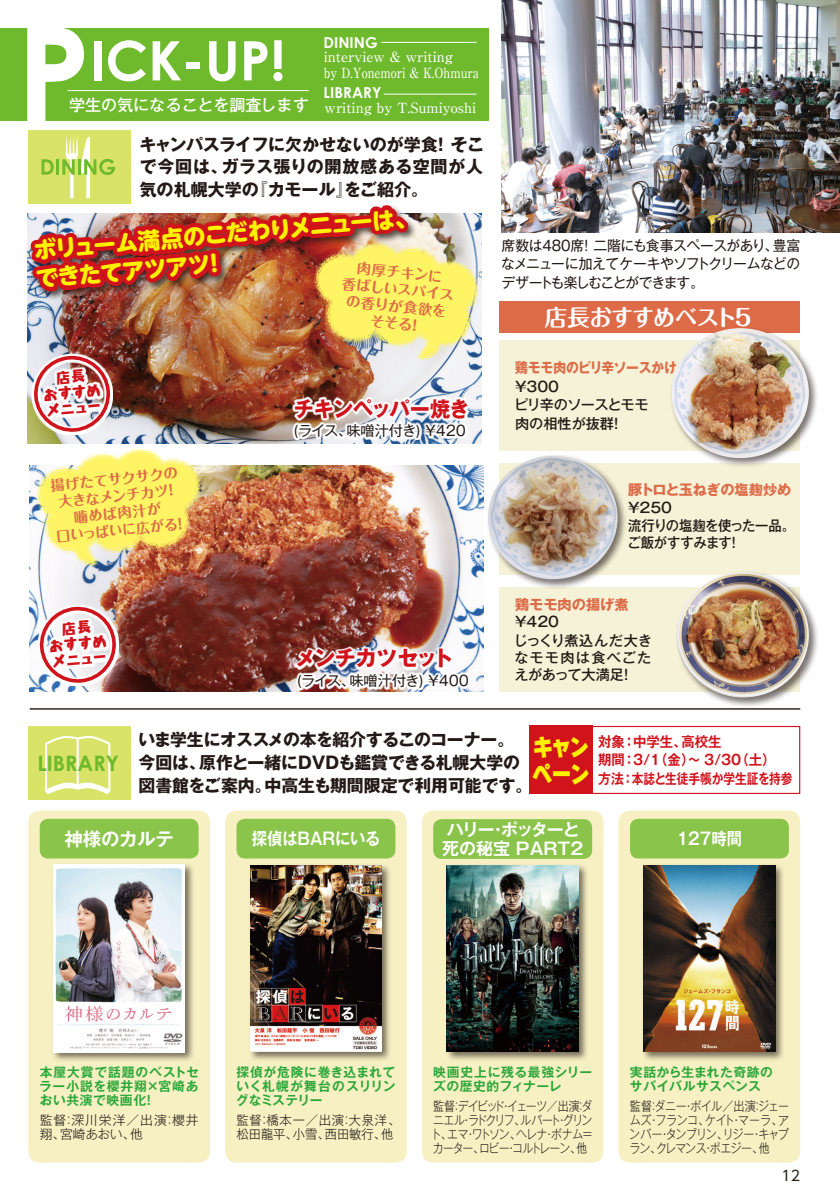
<style>
.page{position:relative;width:840px;height:1191px;background:#fff}
.page>*{position:absolute;margin:0;border:0;box-sizing:border-box;transform-origin:0 0}
.t1{font:700 132.8px "Century Gothic";color:#fff}
.t2{font:700 54.6px "Century Gothic";color:#fff}
.t3{font:900 23px/27px "Wanpaku GN Std";letter-spacing:-.06em;color:#fff100;scale:.85 1}
.t4{font:800 22.6px/28.4px "UD Shin M Go Pro";color:#fff100}
.t5{font:700 22.6px "Maru Fo Pro";letter-spacing:-.055em;color:#fff}
.t6{font:700 21.4px "Century Gothic";color:#6fba2c}
.t7{font:700 21.2px "Gothic MB101 Pro";letter-spacing:-.03em;color:#d1131c;scale:.95 1}
.t8{font:700 21.2px "Gothic MB101 Pro";letter-spacing:-.03em;color:#d1131c}
.t9{font:700 18.4px "Gothic MB101 Pro De";color:#fff}
.t10{font:700 17px/22.6px "Gothic MB101 Pro";color:#231916}
.t11{font:700 17px/18.4px "Gothic MB101 Pro De";color:#fff}
.t12{font:700 17px "Gothic MB101 Pro De";color:#fff;scale:.9 1}
.t13{font:500 16px "Gothic MB101 Pro";color:#fff}
.t14{font:700 15px "Century Gothic";color:#fff}
.t15{font:14.8px/15.6px "Kurokane Std EB";color:#d1131c;text-align:center}
.t16{font:14.2px/18.4px "Gothic MB101 Pro";letter-spacing:-.065em;color:#231916;text-align:justify}
.t17{font:500 14.2px/18.4px "Gothic MB101 Pro";letter-spacing:-.01em;color:#231916}
.t18{font:700 14.2px/17px "Maru Fo Pro";color:#dd6b48;text-align:center}
.t19{font:500 14.2px/18.4px "Gothic MB101 Pro";letter-spacing:-.045em;color:#231916}
.t20{font:700 14.2px/17px "Gothic MB101 Pro";color:#dd6b48}
.t21{font:500 14.2px "Gothic MB101 Pro";letter-spacing:-.01em;color:#231916;scale:.94 1}
.t22{font:14.2px "UD Shin Go Pro";color:#231916}
.t23{font:700 14px/18.4px "Gothic MB101 Pro De";color:#d1131c;scale:.95 1}
.t24{font:500 14px "Ryumin Pro";color:#fff}
.t25{font:500 14px "Ryumin Pro";color:#fff;scale:.85 1}
.t26{font:700 12.8px/14.2px "Gothic MB101 Pro De";letter-spacing:.05em;color:#2ba839;text-align:justify}
.t27{font:300 12.8px/14.2px "Gothic MB101 Pro";letter-spacing:-.04em;color:#231916;text-align:justify;scale:.85 1}
.t28{font:300 12.8px/14.2px "Gothic MB101 Pro";letter-spacing:-.04em;color:#231916;text-align:justify;scale:.86 1}
.t29{font:300 12.8px/14.2px "Gothic MB101 Pro";color:#231916;scale:.96 1}
.t30{font:300 12.8px/14.2px "Gothic MB101 Pro";letter-spacing:.07em;color:#231916}
.t31{font:700 12.8px/14.2px "Gothic MB101 Pro De";letter-spacing:.03em;color:#2ba839}
.s1{font-weight:700;color:#dd6b48}
.s2{font-weight:500;color:#231916}
</style>
<div class="page">
<div style="left:499px;top:302px;width:300px;height:31px;background:#dd6b48"></div>
<img style="left:30px;top:465px;width:453px;height:227px">
<div style="left:499px;top:340px;width:300px;height:111px;background:#f6f2d7"></div>
<div style="left:499px;top:587px;width:300px;height:105px;background:#f6f2d7"></div>
<div style="left:499px;top:463px;width:300px;height:111px;background:#f6f2d7"></div>
<div style="left:541px;top:726px;width:258px;height:68px;background:#fff;border:1px solid #d1131c"></div>
<div style="left:529px;top:726px;width:63px;height:68px;background:#d1131c"></div>
<img style="left:501px;top:0;width:338px;height:232px">
<hr style="left:30px;top:708px;width:769px;height:1px;background:#231916">
<div style="left:674px;top:570px;width:144px;height:137px;background:#231916;opacity:.6"></div>
<img style="left:676px;top:572px;width:132px;height:125px">
<div style="left:669px;top:326px;width:149px;height:142px;background:#231916;opacity:.6"></div>
<img style="left:671px;top:328px;width:137px;height:130px">
<svg style="left:37px;top:604px;width:81px;height:81px"></svg>
<svg style="left:40px;top:607px;width:76px;height:77px"></svg>
<img style="left:294px;top:646px;width:176px;height:43px">
<div style="left:485px;top:453px;width:142px;height:136px;background:#231916;opacity:.6"></div>
<img style="left:488px;top:456px;width:129px;height:123px">
<div style="left:28px;top:726px;width:103px;height:73px;background:#d9e367"></div>
<svg style="left:45px;top:736px;width:65px;height:58px"></svg>
<div style="left:28px;top:810px;width:182px;height:352px;background:#f7f0c3;border-radius:11px"></div>
<div style="left:51px;top:862px;width:144px;height:200px;background:#231916;opacity:.6"></div>
<img style="left:54px;top:864px;width:131px;height:188px">
<div style="left:40px;top:819px;width:158px;height:39px;background:#8ac44a;border-radius:9px"></div>
<div style="left:225px;top:810px;width:181px;height:352px;background:#f7f0c3;border-radius:11px"></div>
<div style="left:248px;top:863px;width:143px;height:199px;background:#231916;opacity:.6"></div>
<img style="left:250px;top:865px;width:131px;height:186px">
<div style="left:236px;top:819px;width:159px;height:39px;background:#8ac44a;border-radius:9px"></div>
<div style="left:618px;top:810px;width:181px;height:352px;background:#f7f0c3;border-radius:11px"></div>
<div style="left:641px;top:863px;width:144px;height:199px;background:#231916;opacity:.6"></div>
<img style="left:643px;top:865px;width:131px;height:186px">
<div style="left:629px;top:819px;width:159px;height:39px;background:#8ac44a;border-radius:9px"></div>
<div style="left:421px;top:810px;width:182px;height:352px;background:#f7f0c3;border-radius:11px"></div>
<div style="left:444px;top:863px;width:143px;height:199px;background:#231916;opacity:.6"></div>
<img style="left:446px;top:865px;width:132px;height:186px">
<div style="left:433px;top:819px;width:158px;height:40px;background:#8ac44a;border-radius:9px"></div>
<div style="left:0;top:28px;width:488px;height:92px;background:#6fba2c"></div>
<svg style="left:34px;top:561px;width:166px;height:4px"></svg>
<img style="left:24px;top:41px;width:452px;height:520px">
<p class="t1" style="left:16px;top:-9px;width:76px">P</p>
<p class="t14" style="left:323px;top:33px;width:56px">DINING</p>
<p class="t2" style="left:90px;top:26px;width:197px">ICK-UP!</p>
<p class="t24" style="left:323px;top:46px;width:131px">interview &amp; writing</p>
<p class="t25" style="left:323px;top:62px;width:184px">by D.Yonemori &amp; K.Ohmura</p>
<p class="t14" style="left:323px;top:84px;width:59px">LIBRARY</p>
<p class="t13" style="left:69px;top:92px;width:241px">学生の気になることを調査します</p>
<p class="t24" style="left:324px;top:96px;width:153px">writing by T.Sumiyoshi</p>
<p class="t10" style="left:139px;top:131px;width:346px;text-align:justify">キャンパスライフに欠かせないのが学食! そこで今回は、ガラス張りの開放感ある空間が人気の札幌大学の『カモール』をご紹介。</p>
<p class="t4" style="left:32px;top:235px;width:386px;rotate:-5deg">ボリューム満点のこだわりメニューは、できたてアツアツ！</p>
<p class="t18" style="left:345px;top:256px;width:114px;rotate:6deg">肉厚チキンに<br>香ばしいスパイスの香りが食欲をそそる！</p>
<p class="t15" style="left:41px;top:371px;width:60px;rotate:-5deg">店長<br>おすすめメニュー</p>
<p class="t18" style="left:50px;top:476px;width:133px;rotate:-6deg">揚げたてサクサクの大きなメンチカツ！噛めば肉汁が<br>口いっぱいに広がる！</p>
<p class="t15" style="left:47px;top:622px;width:60px;rotate:-5deg">店長<br>おすすめメニュー</p>
<p class="t7" style="left:294px;top:391px;width:186px">チキンペッパー焼き</p>
<p class="t16" style="left:294px;top:419px;width:175px">(ライス、味噌汁付き) ￥４２０</p>
<p class="t8" style="left:295px;top:640px;width:160px">メンチカツセット</p>
<p class="t16" style="left:297px;top:669px;width:175px">(ライス、味噌汁付き) ￥４００</p>
<p class="t16" style="left:501px;top:234px;width:300px">席数は480席！二階にも食事スペースがあり、豊富なメニューに加えてケーキやソフトクリームなどのデザートも楽しむことができます。</p>
<p class="t5" style="left:544px;top:299px;width:208px">店長おすすめベスト5</p>
<p class="t17" style="left:513px;top:357px;width:164px"><span class="s1">鶏モモ肉のピリ辛ソースかけ</span>￥３００<br>ピリ辛のソースとモモ<br>肉の相性が抜群！</p>
<p class="t19" style="left:626px;top:478px;width:170px"><span class="s1">豚トロと玉ねぎの塩麹炒め</span>￥２５０<br>流行りの塩麹を使った一品。</p>
<p class="t21" style="left:627px;top:531px;width:122px">ご飯がすすみます！</p>
<p class="t20" style="left:513px;top:594px;width:116px">鶏モモ肉の揚げ煮<span class="s2">￥４２０</span></p>
<p class="t17" style="left:513px;top:630px;width:140px;line-height:17px;text-align:justify">じっくり煮込んだ大きなモモ肉は食べごたえがあって大満足！</p>
<p class="t6" style="left:37px;top:750px;width:83px">LIBRARY</p>
<p class="t10" style="left:138px;top:726px;width:395px">いま学生にオススメの本を紹介するこのコーナー。今回は、原作と一緒にDVDも鑑賞できる札幌大学の図書館をご案内。中高生も期間限定で利用可能です。</p>
<p class="t23" style="left:598px;top:731px;width:206px">対象：中学生、高校生<br>期間：3/1（金）〜 3/30（土）<br>方法：本誌と生徒手帳か学生証を持参</p>
<p class="t3" style="left:532px;top:731px;width:69px">キャンペーン</p>
<p class="t9" style="left:64px;top:823px;width:111px">神様のカルテ</p>
<p class="t12" style="left:252px;top:824px;width:144px">探偵はBARにいる</p>
<p class="t11" style="left:442px;top:818px;width:143px">ハリー・ポッターと死の秘宝 PART2</p>
<p class="t12" style="left:676px;top:824px;width:74px">127時間</p>
<p class="t26" style="left:39px;top:1063px;width:161px">本屋大賞で話題のベストセラー小説を櫻井翔×宮崎あおい共演で映画化！</p>
<p class="t30" style="left:40px;top:1111px;width:160px">監督：深川栄洋／出演：櫻井翔、宮崎あおい、他</p>
<p class="t26" style="left:236px;top:1063px;width:161px">探偵が危険に巻き込まれていく札幌が舞台のスリリングなミステリー</p>
<p class="t29" style="left:236px;top:1111px;width:172px">監督：橋本一／出演：大泉洋、松田龍平、小雪、西田敏行、他</p>
<p class="t26" style="left:433px;top:1063px;width:160px">映画史上に残る最強シリーズの歴史的フィナーレ</p>
<p class="t27" style="left:430px;top:1096px;width:192px">監督：デイビッド・イェーツ／出演：ダニエル・ラドクリフ、ルパート・グリント、エマ・ワトソン、ヘレナ・ボナム＝カーター、ロビー・コルトレーン、他</p>
<p class="t31" style="left:629px;top:1063px;width:144px">実話から生まれた奇跡のサバイバルサスペンス</p>
<p class="t28" style="left:629px;top:1096px;width:187px">監督：ダニー・ボイル／出演：ジェームズ・フランコ、ケイト・マーラ、アンバー・タンブリン、リジー・キャプラン、クレマンス・ポエジー、他</p>
<p class="t22" style="left:781px;top:1163px;width:20px">12</p>
</div>
